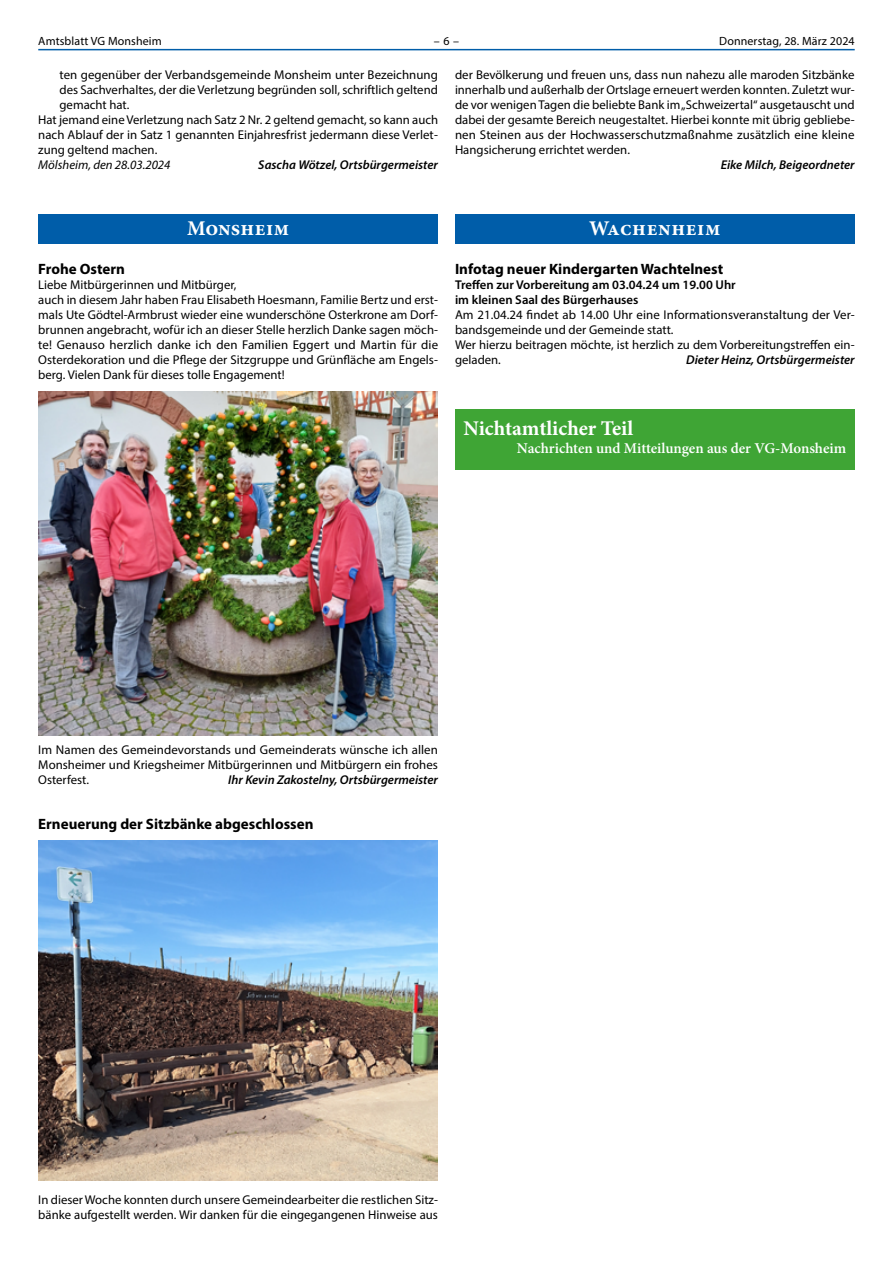
<style>
.page{position:relative;width:893px;height:1263px;background:#fff}
.page>*{position:absolute;margin:0;border:0;box-sizing:border-box;transform-origin:0 0}
.t1{font:700 20.85px "Minion Pro";letter-spacing:.02em;color:#fff}
.Fließtext_Überschrift{font:700 15px "Myriad Pro";color:#000}
.t2{font:600 15px "Minion Pro";letter-spacing:-.005em;color:#fff}
.Fließtext_Blocksatz{font:12.75px/15px "Myriad Pro";color:#000;text-align:justify}
.Fließtext_Blocksatz-2{font:italic 600 12.75px "Myriad Pro";color:#000}
.Fließtext_Blocksatz-3{font:600 12.75px/15px "Myriad Pro";color:#000}
.Fließtext_Blocksatz-4{font:italic 12.75px "Myriad Pro";color:#000}
.t3{font:12px "Myriad Pro";letter-spacing:.01em;color:#000}
</style>
<div class="page">
<hr style="left:38px;top:49px;width:817px;height:1px;background:#005da9">
<div style="left:38px;top:214px;width:400px;height:29px;background:#005da9"></div>
<img style="left:39px;top:391px;width:399px;height:344px">
<img style="left:38px;top:840px;width:400px;height:341px">
<div style="left:455px;top:214px;width:400px;height:29px;background:#005da9"></div>
<div style="left:455px;top:409px;width:400px;height:60px;background:#3fa535"></div>
<p class="t3" style="left:38px;top:34px;width:125px">Amtsblatt VG Monsheim</p>
<p class="t3" style="left:434px;top:34px;width:27px">– 6 –</p>
<p class="t3" style="left:719px;top:34px;width:137px">Donnerstag, 28. März 2024</p>
<p class="Fließtext_Blocksatz" style="left:60px;top:67px;width:380px">ten gegenüber der Verbandsgemeinde Monsheim unter Bezeichnung des Sachverhaltes, der die Verletzung begründen soll, schriftlich geltend gemacht hat.</p>
<p class="Fließtext_Blocksatz" style="left:38px;top:112px;width:401px">Hat jemand eine Verletzung nach Satz 2 Nr. 2 geltend gemacht, so kann auch nach Ablauf der in Satz 1 genannten Einjahresfrist jedermann diese Verlet&shy;zung geltend machen.</p>
<p class="Fließtext_Blocksatz-4" style="left:38px;top:157px;width:134px">Mölsheim, den 28.03.2024</p>
<p class="Fließtext_Blocksatz-2" style="left:258px;top:157px;width:181px">Sascha Wötzel, Ortsbürgermeister</p>
<p class="Fließtext_Blocksatz" style="left:455px;top:67px;width:401px">der Bevölkerung und freuen uns, dass nun nahezu alle maroden Sitzbänke innerhalb und außerhalb der Ortslage erneuert werden konnten. Zuletzt wur&shy;de vor wenigen Tagen die beliebte Bank im „Schweizertal“ ausgetauscht und dabei der gesamte Bereich neugestaltet. Hierbei konnte mit übrig gebliebe&shy;nen Steinen aus der Hochwasserschutzmaßnahme zusätzlich eine kleine Hangsicherung errichtet werden.</p>
<p class="Fließtext_Blocksatz-2" style="left:721px;top:157px;width:136px">Eike Milch, Beigeordneter</p>
<p class="t1" style="left:187px;top:214px;width:104px">Monsheim</p>
<p class="Fließtext_Überschrift" style="left:38px;top:259px;width:88px">Frohe Ostern</p>
<p class="Fließtext_Blocksatz" style="left:38px;top:277px;width:200px">Liebe Mitbürgerinnen und Mitbürger,</p>
<p class="Fließtext_Blocksatz" style="left:38px;top:292px;width:401px">auch in diesem Jahr haben Frau Elisabeth Hoesmann, Familie Bertz und erst&shy;mals Ute Gödtel-Armbrust wieder eine wunderschöne Osterkrone am Dorf&shy;brunnen angebracht, wofür ich an dieser Stelle herzlich Danke sagen möch&shy;te! Genauso herzlich danke ich den Familien Eggert und Martin für die Osterdekoration und die Pflege der Sitzgruppe und Grünfläche am Engels&shy;berg. Vielen Dank für dieses tolle Engagement!</p>
<p class="t1" style="left:589px;top:214px;width:133px">Wachenheim</p>
<p class="Fließtext_Überschrift" style="left:455px;top:259px;width:270px">Infotag neuer Kindergarten Wachtelnest</p>
<p class="Fließtext_Blocksatz-3" style="left:455px;top:277px;width:282px">Treffen zur Vorbereitung am 03.04.24 um 19.00 Uhr im kleinen Saal des Bürgerhauses</p>
<p class="Fließtext_Blocksatz" style="left:455px;top:307px;width:401px">Am 21.04.24 findet ab 14.00 Uhr eine Informationsveranstaltung der Ver&shy;bandsgemeinde und der Gemeinde statt.</p>
<p class="Fließtext_Blocksatz" style="left:455px;top:337px;width:401px">Wer hierzu beitragen möchte, ist herzlich zu dem Vorbereitungstreffen ein&shy;geladen.</p>
<p class="Fließtext_Blocksatz-2" style="left:686px;top:352px;width:170px">Dieter Heinz, Ortsbürgermeister</p>
<p class="t1" style="left:463px;top:414px;width:171px">Nichtamtlicher Teil</p>
<p class="t2" style="left:517px;top:438px;width:331px">Nachrichten und Mitteilungen aus der VG-Monsheim</p>
<p class="Fließtext_Blocksatz" style="left:38px;top:742px;width:401px">Im Namen des Gemeindevorstands und Gemeinderats wünsche ich allen Monsheimer und Kriegsheimer Mitbürgerinnen und Mitbürgern ein frohes Osterfest.</p>
<p class="Fließtext_Blocksatz-2" style="left:228px;top:772px;width:211px">Ihr Kevin Zakostelny, Ortsbürgermeister</p>
<p class="Fließtext_Überschrift" style="left:38px;top:814px;width:277px">Erneuerung der Sitzbänke abgeschlossen</p>
<p class="Fließtext_Blocksatz" style="left:38px;top:1192px;width:401px">In dieser Woche konnten durch unsere Gemeindearbeiter die restlichen Sitz&shy;bänke aufgestellt werden. Wir danken für die eingegangenen Hinweise aus</p>
</div>
